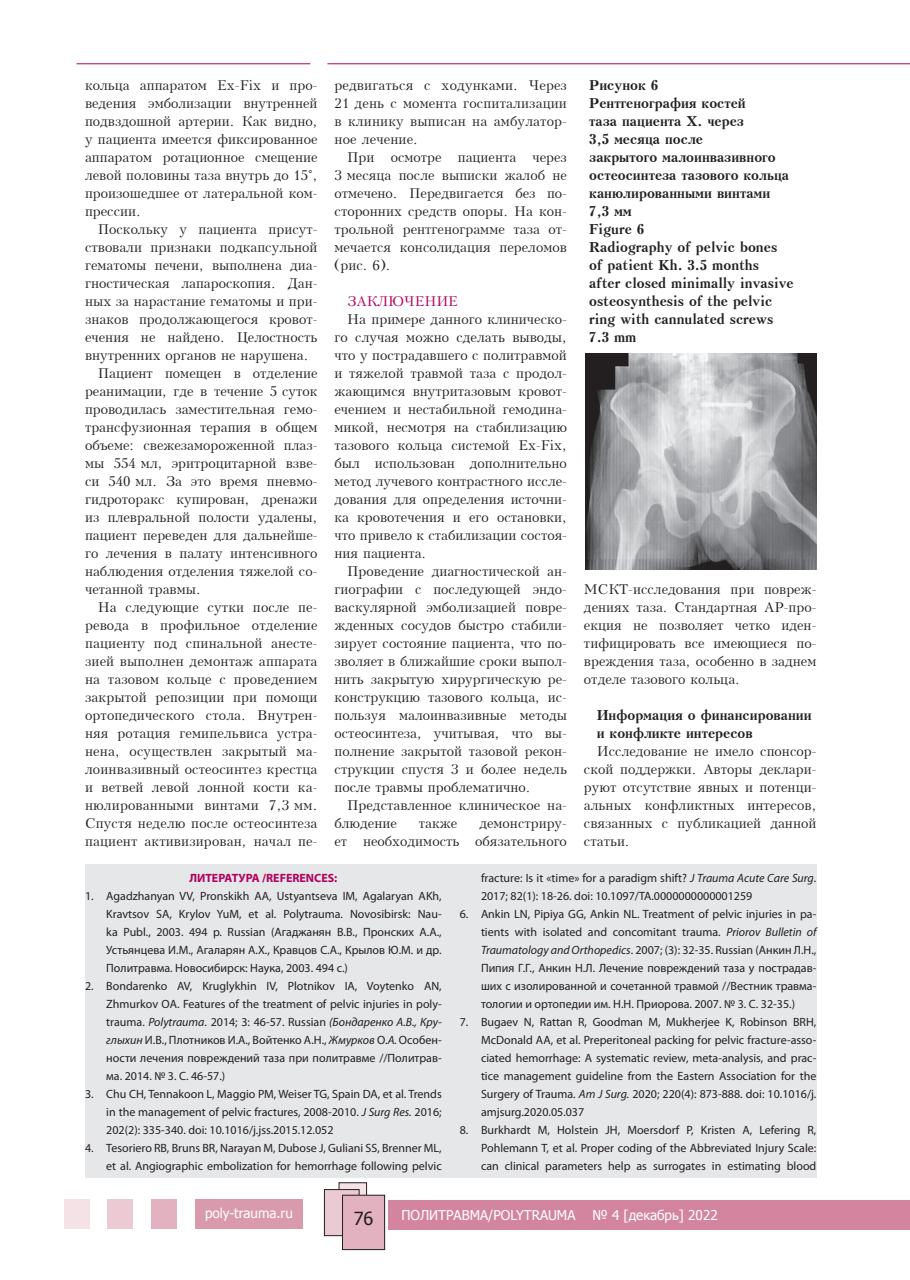
<style>
.page{position:relative;width:910px;height:1280px;background:#fff}
.page>*{position:absolute;margin:0;border:0;box-sizing:border-box;transform-origin:0 0}
.t1{font:18px "Tahoma";color:#231f20}
.t2{font:13.5px/18px "Kudrashov Plain";color:#231f20;text-align:justify}
.t3{font:700 13.5px/18px "Kudrashov";color:#231f20}
.t4{font:13.5px "Tahoma";color:#fff}
.t5{font:13.5px "Kudrashov Plain";color:#b1015c}
.t6{font:12px/18px "Myriad Pro";color:#231f20;text-align:justify}
.t7{font:700 12px "Myriad Pro";color:#b1015c}
.s1{font-style:italic}
</style>
<div class="page">
<div style="left:196px;top:1198px;width:107px;height:30px;background:#da9aae"></div>
<div style="left:151px;top:1198px;width:25px;height:30px;background:#e3b2c1"></div>
<div style="left:107px;top:1198px;width:26px;height:30px;background:#eccad4"></div>
<div style="left:64px;top:1198px;width:25px;height:30px;background:#f5e2e7"></div>
<div style="left:389px;top:1199px;width:521px;height:30px;background:#d3859f"></div>
<div style="left:339px;top:1183px;width:28px;height:36px;background:#f5e2e7"></div>
<div style="left:339px;top:1182px;width:28px;height:37px;border:1px solid #231f20"></div>
<div style="left:324px;top:1189px;width:35px;height:47px;background:#eccad4"></div>
<div style="left:324px;top:1189px;width:35px;height:47px;border:1px solid #231f20"></div>
<div style="left:342px;top:1195px;width:43px;height:54px;background:#e3b2c1"></div>
<div style="left:342px;top:1195px;width:43px;height:55px;border:1px solid #231f20"></div>
<hr style="left:327px;top:63px;width:583px;height:1px;background:#b1015c">
<hr style="left:77px;top:63px;width:233px;height:1px;background:#b1015c">
<div style="left:85px;top:864px;width:731px;height:314px;background:#e6e7e9"></div>
<img style="left:585px;top:353px;width:231px;height:217px">
<p class="t2" style="left:85px;top:76px;width:234px">кольца аппаратом Ex-Fix и про&shy;ведения эмболизации внутренней подвздошной артерии. Как видно, у пациента имеется фиксированное аппаратом ротационное смещение левой половины таза внутрь до 15°, произошедшее от латеральной ком&shy;прессии.</p>
<p class="t2" style="left:98px;top:220px;width:221px">Поскольку у пациента присут-</p>
<p class="t2" style="left:85px;top:238px;width:234px">ствовали признаки подкапсульной</p>
<p class="t2" style="left:85px;top:256px;width:234px">гематомы печени, выполнена диа-</p>
<p class="t2" style="left:85px;top:274px;width:234px">гностическая лапароскопия. Дан-</p>
<p class="t2" style="left:85px;top:292px;width:234px">ных за нарастание гематомы и при-</p>
<p class="t2" style="left:85px;top:310px;width:234px">знаков продолжающегося кровот-</p>
<p class="t2" style="left:85px;top:328px;width:234px">ечения не найдено. Целостность</p>
<p class="t2" style="left:85px;top:346px;width:225px">внутренних органов не нарушена.</p>
<p class="t2" style="left:98px;top:364px;width:221px">Пациент помещен в отделение</p>
<p class="t2" style="left:85px;top:382px;width:234px">реанимации, где в течение 5 суток</p>
<p class="t2" style="left:85px;top:400px;width:234px">проводилась заместительная гемо-</p>
<p class="t2" style="left:85px;top:418px;width:234px">трансфузионная терапия в общем</p>
<p class="t2" style="left:85px;top:436px;width:234px">объеме: свежезамороженной плаз-</p>
<p class="t2" style="left:85px;top:454px;width:234px">мы 554 мл, эритроцитарной взве-</p>
<p class="t2" style="left:85px;top:472px;width:234px">си 540 мл. За это время пневмо-</p>
<p class="t2" style="left:85px;top:490px;width:234px">гидроторакс купирован, дренажи</p>
<p class="t2" style="left:85px;top:508px;width:234px">из плевральной полости удалены,</p>
<p class="t2" style="left:85px;top:526px;width:234px">пациент переведен для дальнейше-</p>
<p class="t2" style="left:85px;top:544px;width:234px">го лечения в палату интенсивного</p>
<p class="t2" style="left:85px;top:562px;width:234px">наблюдения отделения тяжелой со-</p>
<p class="t2" style="left:85px;top:580px;width:117px">четанной травмы.</p>
<p class="t2" style="left:98px;top:598px;width:221px">На следующие сутки после пе-</p>
<p class="t2" style="left:85px;top:616px;width:234px">ревода в профильное отделение</p>
<p class="t2" style="left:85px;top:634px;width:234px">пациенту под спинальной анесте-</p>
<p class="t2" style="left:85px;top:652px;width:234px">зией выполнен демонтаж аппарата</p>
<p class="t2" style="left:85px;top:670px;width:234px">на тазовом кольце с проведением</p>
<p class="t2" style="left:85px;top:688px;width:234px">закрытой репозиции при помощи</p>
<p class="t2" style="left:85px;top:706px;width:234px">ортопедического стола. Внутрен-</p>
<p class="t2" style="left:85px;top:724px;width:234px">няя ротация гемипельвиса устра-</p>
<p class="t2" style="left:85px;top:742px;width:234px">нена, осуществлен закрытый ма-</p>
<p class="t2" style="left:85px;top:760px;width:234px">лоинвазивный остеосинтез крестца</p>
<p class="t2" style="left:85px;top:778px;width:234px">и ветвей левой лонной кости ка-</p>
<p class="t2" style="left:85px;top:796px;width:234px">нюлированными винтами 7,3 мм.</p>
<p class="t2" style="left:85px;top:814px;width:234px">Спустя неделю после остеосинтеза</p>
<p class="t2" style="left:85px;top:832px;width:234px">пациент активизирован, начал пе-</p>
<p class="t2" style="left:334px;top:76px;width:234px">редвигаться с ходунками. Через 21 день с момента госпитализации в клинику выписан на амбулатор&shy;ное лечение.</p>
<p class="t2" style="left:334px;top:148px;width:234px;text-indent:13px">При осмотре пациента через 3 месяца после выписки жалоб не отмечено. Передвигается без по&shy;сторонних средств опоры. На кон&shy;трольной рентгенограмме таза от&shy;мечается консолидация переломов (рис. 6).</p>
<p class="t5" style="left:347px;top:293px;width:112px">ЗАКЛЮЧЕНИЕ</p>
<p class="t2" style="left:334px;top:310px;width:234px;text-indent:13px">На примере данного клиническо&shy;го случая можно сделать выводы, что у пострадавшего с политравмой и тяжелой травмой таза с продол&shy;жающимся внутритазовым кровот&shy;ечением и нестабильной гемодина&shy;микой, несмотря на стабилизацию тазового кольца системой Ex-Fix, был использован дополнительно метод лучевого контрастного иссле&shy;дования для определения источни&shy;ка кровотечения и его остановки, что привело к стабилизации состоя&shy;ния пациента.</p>
<p class="t2" style="left:334px;top:562px;width:234px;text-indent:13px">Проведение диагностической ан&shy;гиографии с последующей эндо&shy;васкулярной эмболизацией повре&shy;жденных сосудов быстро стабили&shy;зирует состояние пациента, что по&shy;зволяет в ближайшие сроки выпол&shy;нить закрытую хирургическую ре&shy;конструкцию тазового кольца, ис&shy;пользуя малоинвазивные методы остеосинтеза, учитывая, что вы&shy;полнение закрытой тазовой рекон&shy;струкции спустя 3 и более недель после травмы проблематично.</p>
<p class="t2" style="left:334px;top:796px;width:234px;text-indent:13px">Представленное клиническое на&shy;блюдение</p>
<p class="t2" style="left:334px;top:814px;width:234px;text-align:right">демонстриру-<br>ет необходимость обязательного</p>
<p class="t2" style="left:419px;top:814px;width:40px">также</p>
<p class="t3" style="left:589px;top:76px;width:206px">Рисунок 6<br>Рентгенография костей<br>таза пациента Х. через<br>3,5 месяца после<br>закрытого малоинвазивного остеосинтеза тазового кольца канюлированными винтами<br>7,3 мм<br>Figure 6<br>Radiography of pelvic bones of patient Kh. 3.5 months<br>after closed minimally invasive osteosynthesis of the pelvic ring with cannulated screws<br>7.3 mm</p>
<p class="t2" style="left:584px;top:580px;width:234px">МСКТ-исследования при повреж&shy;дениях таза. Стандартная АР-про&shy;екция не позволяет четко иден&shy;тифицировать все имеющиеся по&shy;вреждения таза, особенно в заднем отделе тазового кольца.</p>
<p class="t3" style="left:597px;top:706px;width:216px">Информация о финансировании и конфликте интересов</p>
<p class="t2" style="left:584px;top:742px;width:234px;text-indent:13px">Исследование не имело спонсор&shy;ской поддержки. Авторы деклари&shy;руют отсутствие явных и потенци&shy;альных конфликтных интересов, связанных с публикацией данной статьи.</p>
<p class="t7" style="left:189px;top:870px;width:149px">ЛИТЕРАТУРА /REFERENCES:</p>
<p class="t6" style="left:106px;top:887px;width:337px;text-indent:-21px">1. Agadzhanyan VV, Pronskikh AA, Ustyantseva IM, Agalaryan AKh, Kravtsov SA, Krylov YuM, et al. Polytrauma. Novosibirsk: Nau&shy;ka Publ., 2003. 494 p. Russian (Агаджанян В.В., Пронских А.А., Устьянцева И.М., Агаларян А.Х., Кравцов С.А., Крылов Ю.М. и др.<br>Политравма. Новосибирск: Наука, 2003. 494 с.)</p>
<p class="t6" style="left:106px;top:977px;width:337px;text-indent:-21px">2. Bondarenko AV, Kruglykhin IV, Plotnikov IA, Voytenko AN, Zhmurkov OA. Features of the treatment of pelvic injuries in poly&shy;trauma. <span class="s1">Polytrauma</span>. 2014; 3: 46-57. Russian <span class="s1">(Бондаренко А.В., Кру&shy;глыхин</span> И.В., Плотников И.А., Войтенко А.Н., <span class="s1">Жмурков</span> О.<span class="s1">А.</span> Особен&shy;ности лечения повреждений таза при политравме //Политрав&shy;ма. 2014. № 3. С. 46-57.)</p>
<p class="t6" style="left:106px;top:1085px;width:337px;text-indent:-21px">3. Chu CH, Tennakoon L, Maggio PM, Weiser TG, Spain DA, et al. Trends in the management of pelvic fractures, 2008-2010. <span class="s1">J Surg Res.</span> 2016; 202(2): 335-340. doi: 10.1016/j.jss.2015.12.052</p>
<p class="t6" style="left:85px;top:1139px;width:358px;text-align:right">4. Tesoriero RB, Bruns BR, Narayan M, Dubose J, Guliani SS, Brenner ML, et al. Angiographic embolization for hemorrhage following pelvic</p>
<p class="t6" style="left:481px;top:869px;width:337px">fracture: Is it «time» for a paradigm shift? <span class="s1">J Trauma Acute Care Surg</span>.<br>2017; 82(1): 18-26. doi: 10.1097/TA.0000000000001259</p>
<p class="t6" style="left:481px;top:905px;width:337px;text-indent:-21px">6. Ankin LN, Pipiya GG, Ankin NL. Treatment of pelvic injuries in pa&shy;tients with isolated and concomitant trauma. <span class="s1">Priorov Bulletin of Traumatology and Orthopedics</span>. 2007; (3): 32-35. Russian (Анкин Л.Н., Пипия Г.Г., Анкин Н.Л. Лечение повреждений таза у пострадав&shy;ших с изолированной и сочетанной травмой //Вестник травма&shy;тологии и ортопедии им. Н.Н. Приорова. 2007. № 3. С. 32-35.)</p>
<p class="t6" style="left:481px;top:1013px;width:337px;text-indent:-21px">7. Bugaev N, Rattan R, Goodman M, Mukherjee K, Robinson BRH, McDonald AA, et al. Preperitoneal packing for pelvic fracture-asso&shy;ciated hemorrhage: A systematic review, meta-analysis, and prac&shy;tice management guideline from the Eastern Association for the Surgery of Trauma. <span class="s1">Am J Surg.</span> 2020; 220(4): 873-888. doi: 10.1016/j. amjsurg.2020.05.037</p>
<p class="t6" style="left:481px;top:1121px;width:337px;text-indent:-21px">8. Burkhardt M, Holstein JH, Moersdorf P, Kristen A, Lefering R, Pohlemann T, et al. Proper coding of the Abbreviated Injury Scale: can clinical parameters help as surrogates in estimating blood</p>
<p class="t4" style="left:205px;top:1204px;width:89px">poly-trauma.ru</p>
<h1 class="t1" style="left:354px;top:1206px;width:21px">76</h1>
<p class="t4" style="left:401px;top:1206px;width:176px">ПОЛИТРАВМА/POLYTRAUMA</p>
<p class="t4" style="left:592px;top:1206px;width:127px">№ 4 [декабрь] 2022</p>
</div>
